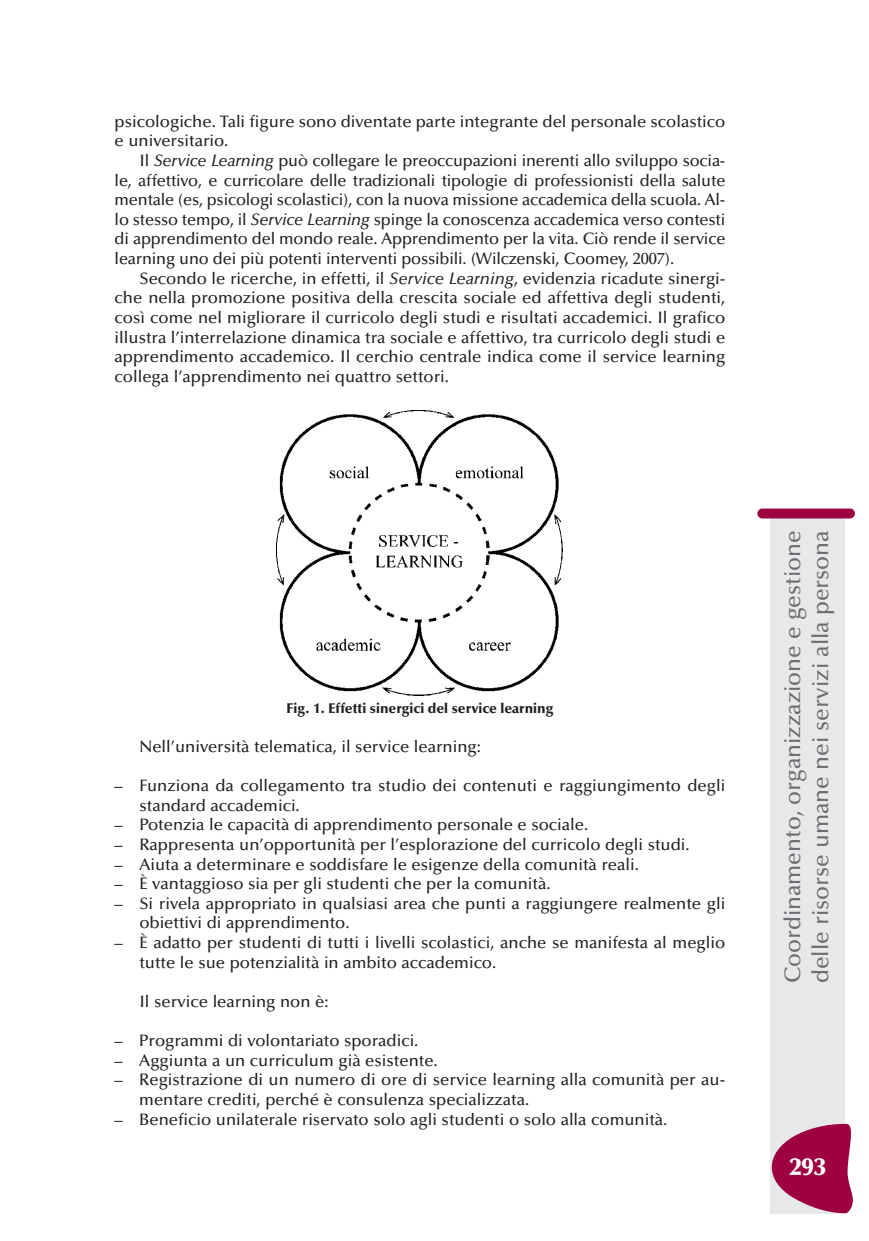
<style>
.page{position:relative;width:869px;height:1241px;background:#fff}
.page>*{position:absolute;margin:0;border:0;box-sizing:border-box;transform-origin:0 0}
.t1{font:900 24.5px "Optima";color:#fff}
.t2{font:500 22.75px/28px "Optima";color:#6c6d70}
.t3{font:500 16.62px/19.6px "Optima";color:#231f20}
.t4{font:900 14px "Optima";color:#231f20}
.s1{font-style:italic}
</style>
<div class="page">
<img style="left:277px;top:410px;width:284px;height:285px">
<div style="left:770px;top:516px;width:74px;height:697px;background:#e7e8e9"></div>
<div style="left:757px;top:508px;width:97px;height:10px;background:#9d0140;border-radius:5px"></div>
<svg style="left:771px;top:1123px;width:82px;height:89px"></svg>
<p class="t3" style="left:115px;top:113px;width:612px">psicologiche. Tali figure sono diventate parte integrante del personale scolastico e universitario.</p>
<p class="t3" style="left:115px;top:152px;width:612px;text-align:justify;text-indent:25px">Il <span class="s1">Service Learning</span> può collegare le preoccupazioni inerenti allo sviluppo socia&shy;le, affettivo, e curricolare delle tradizionali tipologie di professionisti della salute mentale (es, psicologi scolastici), con la nuova missione accademica della scuola. Al&shy;lo stesso tempo, il <span class="s1">Service Learning</span> spinge la conoscenza accademica verso contesti di apprendimento del mondo reale. Apprendimento per la vita. Ciò rende il service learning uno dei più potenti interventi possibili. (Wilczenski, Coomey, 2007).</p>
<p class="t3" style="left:115px;top:270px;width:612px;text-align:justify;text-indent:25px">Secondo le ricerche, in effetti, il <span class="s1">Service Learning</span>, evidenzia ricadute sinergi&shy;che nella promozione positiva della crescita sociale ed affettiva degli studenti, così come nel migliorare il curricolo degli studi e risultati accademici. Il grafico illustra l’interrelazione dinamica tra sociale e affettivo, tra curricolo degli studi e apprendimento accademico. Il cerchio centrale indica come il service learning collega l’apprendimento nei quattro settori.</p>
<p class="t4" style="left:286px;top:703px;width:268px">Fig. 1. Effetti sinergici del service learning</p>
<p class="t3" style="left:139px;top:738px;width:343px">Nell’università telematica, il service learning:</p>
<p class="t3" style="left:139px;top:777px;width:587px;text-indent:-25px">– Funziona da collegamento tra studio dei contenuti e raggiungimento degli standard accademici.</p>
<p class="t3" style="left:115px;top:816px;width:475px">– Potenzia le capacità di apprendimento personale e sociale.</p>
<p class="t3" style="left:114px;top:836px;width:576px">– Rappresenta un’opportunità per l’esplorazione del curricolo degli studi.</p>
<p class="t3" style="left:114px;top:855px;width:525px">– Aiuta a determinare e soddisfare le esigenze della comunità reali.</p>
<p class="t3" style="left:114px;top:875px;width:437px">– È vantaggioso sia per gli studenti che per la comunità.</p>
<p class="t3" style="left:139px;top:895px;width:587px;text-indent:-25px">– Si rivela appropriato in qualsiasi area che punti a raggiungere realmente gli obiettivi di apprendimento.</p>
<p class="t3" style="left:139px;top:934px;width:587px;text-indent:-25px">– È adatto per studenti di tutti i livelli scolastici, anche se manifesta al meglio tutte le sue potenzialità in ambito accademico.</p>
<p class="t3" style="left:139px;top:993px;width:191px">Il service learning non è:</p>
<p class="t3" style="left:114px;top:1032px;width:305px">– Programmi di volontariato sporadici.</p>
<p class="t3" style="left:114px;top:1051px;width:324px">– Aggiunta a un curriculum già esistente.</p>
<p class="t3" style="left:139px;top:1071px;width:587px;text-indent:-25px">– Registrazione di un numero di ore di service learning alla comunità per au&shy;mentare crediti, perché è consulenza specializzata.</p>
<p class="t3" style="left:114px;top:1110px;width:554px">– Beneficio unilaterale riservato solo agli studenti o solo alla comunità.</p>
<h2 class="t2" style="left:780px;top:983px;width:454px;rotate:-90deg">Coordinamento, organizzazione e gestione delle risorse umane nei servizi alla persona</h2>
<h1 class="t1" style="left:789px;top:1156px;width:38px">293</h1>
</div>
